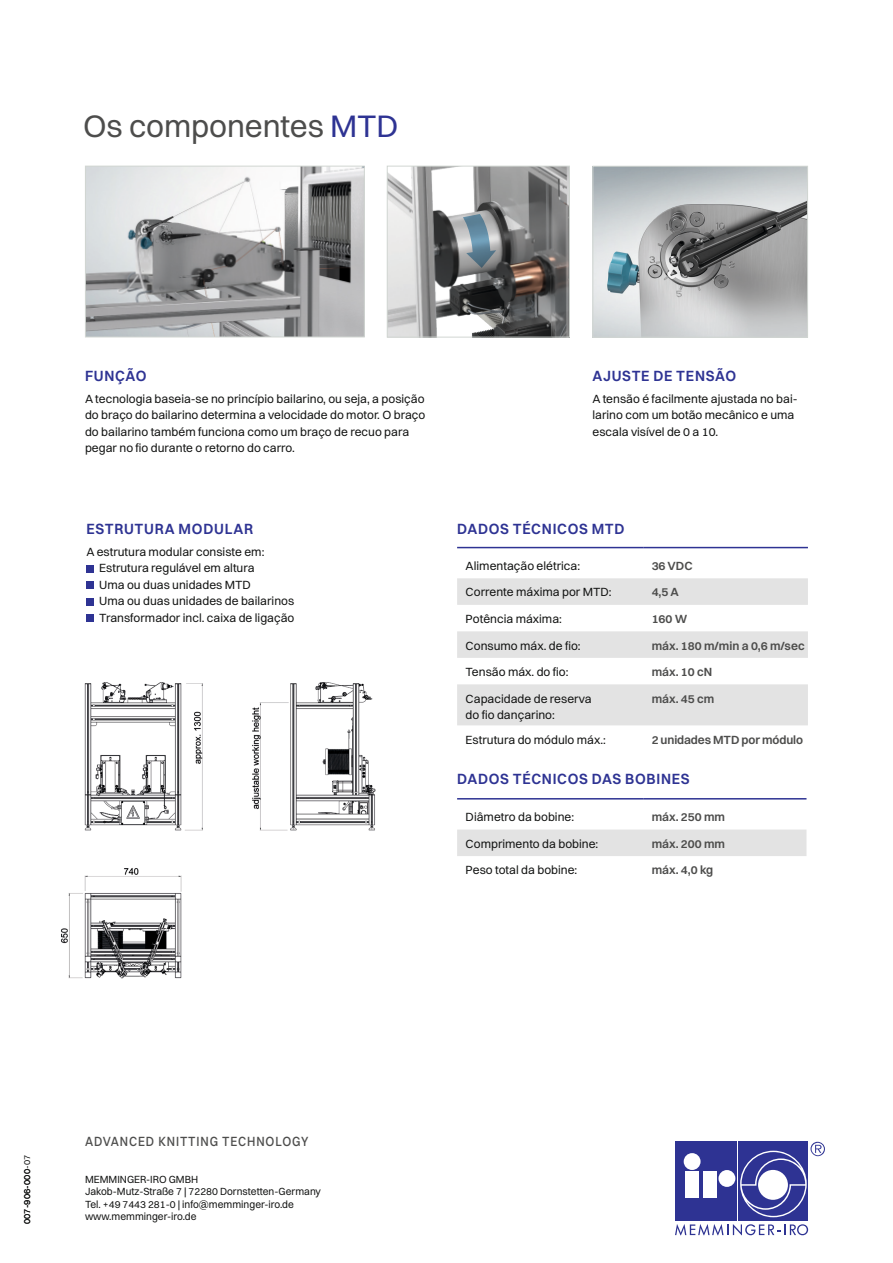
<style>
.page{position:relative;width:893px;height:1263px;background:#fff}
.page>*{position:absolute;margin:0;border:0;box-sizing:border-box;transform-origin:0 0}
.t1{font:31.5px "Switzer";letter-spacing:-.005em;color:#4d4d4c}
.t2{font:600 15px "Switzer";letter-spacing:.045em;color:#2e3393;scale:.95 1}
.t3{font:500 13.5px "Switzer";letter-spacing:.075em;color:#4d4d4c;scale:.88 1}
.t4{font:12px/16.5px "Switzer";color:#131413}
.t5{font:600 12px "Switzer";color:#4d4d4c}
.t6{font:10.5px/12.6px "Switzer";color:#131413}
.t7{font:9px "Switzer";letter-spacing:.01em;color:#131413}
.s1{color:#2e3393}
</style>
<div class="page">
<div style="left:675px;top:1142px;width:62px;height:79px;background:#2e3393"></div>
<div style="left:738px;top:1142px;width:70px;height:79px;background:#2e3393"></div>
<svg style="left:675px;top:1224px;width:133px;height:11px"></svg>
<div style="left:685px;top:1171px;width:14px;height:26px;background:#fff"></div>
<div style="left:703px;top:1171px;width:14px;height:26px;background:#fff"></div>
<div style="left:684px;top:1153px;width:17px;height:17px;background:#fff;border-radius:50%"></div>
<div style="left:718px;top:1170px;width:17px;height:17px;background:#fff;border-radius:50%"></div>
<svg style="left:740px;top:1142px;width:85px;height:75px"></svg>
<div style="left:758px;top:1170px;width:30px;height:30px;background:#fff;border-radius:50%"></div>
<img style="left:61px;top:605px;width:426px;height:374px">
<img style="left:87px;top:168px;width:276px;height:167px">
<div style="left:85px;top:166px;width:280px;height:171px;border:1px solid #d1d6d2"></div>
<img style="left:594px;top:168px;width:212px;height:168px">
<div style="left:592px;top:166px;width:216px;height:172px;border:1px solid #d1d6d2"></div>
<img style="left:389px;top:168px;width:179px;height:167px">
<div style="left:387px;top:166px;width:183px;height:171px;border:1px solid #d1d6d2"></div>
<svg style="left:463px;top:214px;width:33px;height:54px;background:#8699a5"></svg>
<svg style="left:457px;top:578px;width:351px;height:147px;fill:#e3e3e3"></svg>
<hr style="left:457px;top:547px;width:186px;height:1px;background:#2e3393">
<hr style="left:643px;top:547px;width:165px;height:1px;background:#2e3393">
<div style="left:457px;top:829px;width:349px;height:27px;background:#e3e3e3"></div>
<hr style="left:457px;top:798px;width:186px;height:1px;background:#2e3393">
<hr style="left:643px;top:798px;width:163px;height:1px;background:#2e3393">
<div style="left:86px;top:565px;width:8px;height:7px;background:#2e3393"></div>
<div style="left:86px;top:582px;width:8px;height:7px;background:#2e3393"></div>
<div style="left:86px;top:598px;width:8px;height:7px;background:#2e3393"></div>
<div style="left:86px;top:615px;width:8px;height:7px;background:#2e3393"></div>
<h1 class="t1" style="left:83px;top:107px;width:317px">Os componentes <span class="s1">MTD</span></h1>
<p class="t2" style="left:85px;top:366px;width:66px">FUNÇÃO</p>
<p class="t4" style="left:85px;top:390px;width:342px">A tecnologia baseia-se no princípio bailarino, ou seja, a posição do braço do bailarino determina a velocidade do motor. O braço do bailarino também funciona como um braço de recuo para pegar no fio durante o retorno do carro.</p>
<p class="t2" style="left:86px;top:519px;width:177px">ESTRUTURA MODULAR</p>
<p class="t4" style="left:99px;top:543px;width:197px;text-indent:-13px">A estrutura modular consiste em:<br>Estrutura regulável em altura<br>Uma ou duas unidades MTD<br>Uma ou duas unidades de bailarinos<br>Transformador incl. caixa de ligação</p>
<p class="t2" style="left:592px;top:366px;width:153px">AJUSTE DE TENSÃO</p>
<p class="t4" style="left:592px;top:390px;width:207px">A tensão é facilmente ajustada no bai&shy;larino com um botão mecânico e uma escala visível de 0 a 10.</p>
<p class="t2" style="left:457px;top:519px;width:178px">DADOS TÉCNICOS MTD</p>
<p class="t4" style="left:466px;top:557px;width:116px">Alimentação elétrica:</p>
<p class="t5" style="left:652px;top:558px;width:42px">36 VDC</p>
<p class="t4" style="left:466px;top:584px;width:148px">Corrente máxima por MTD:</p>
<p class="t5" style="left:652px;top:585px;width:29px">4,5 A</p>
<p class="t4" style="left:466px;top:610px;width:98px">Potência máxima:</p>
<p class="t5" style="left:652px;top:611px;width:37px">160 W</p>
<p class="t4" style="left:466px;top:637px;width:117px">Consumo máx. de fio:</p>
<p class="t5" style="left:652px;top:638px;width:155px">máx. 180 m/min a 0,6 m/sec</p>
<p class="t4" style="left:466px;top:663px;width:104px">Tensão máx. do fio:</p>
<p class="t5" style="left:652px;top:664px;width:62px">máx. 10 cN</p>
<p class="t4" style="left:466px;top:690px;width:128px">Capacidade de reserva do fio dançarino:</p>
<p class="t5" style="left:652px;top:691px;width:64px">máx. 45 cm</p>
<p class="t4" style="left:466px;top:731px;width:142px">Estrutura do módulo máx.:</p>
<p class="t5" style="left:652px;top:732px;width:153px">2 unidades MTD por módulo</p>
<p class="t2" style="left:457px;top:770px;width:246px">DADOS TÉCNICOS DAS BOBINES</p>
<p class="t4" style="left:466px;top:809px;width:110px">Diâmetro da bobine:</p>
<p class="t5" style="left:652px;top:810px;width:75px">máx. 250 mm</p>
<p class="t4" style="left:466px;top:835px;width:134px">Comprimento da bobine:</p>
<p class="t5" style="left:652px;top:836px;width:75px">máx. 200 mm</p>
<p class="t4" style="left:466px;top:862px;width:113px">Peso total da bobine:</p>
<p class="t5" style="left:652px;top:863px;width:63px">máx. 4,0 kg</p>
<p class="t7" style="left:22px;top:1224px;width:71px;rotate:-90deg">007-906-000-07</p>
<p class="t3" style="left:85px;top:1133px;width:255px">ADVANCED KNITTING TECHNOLOGY</p>
<p class="t6" style="left:85px;top:1172px;width:237px">MEMMINGER-IRO GMBH<br>Jakob-Mutz-Straße 7 | 72280 Dornstetten-Germany Tel. +49 7443 281-0 | info@memminger-iro.de www.memminger-iro.de</p>
</div>
